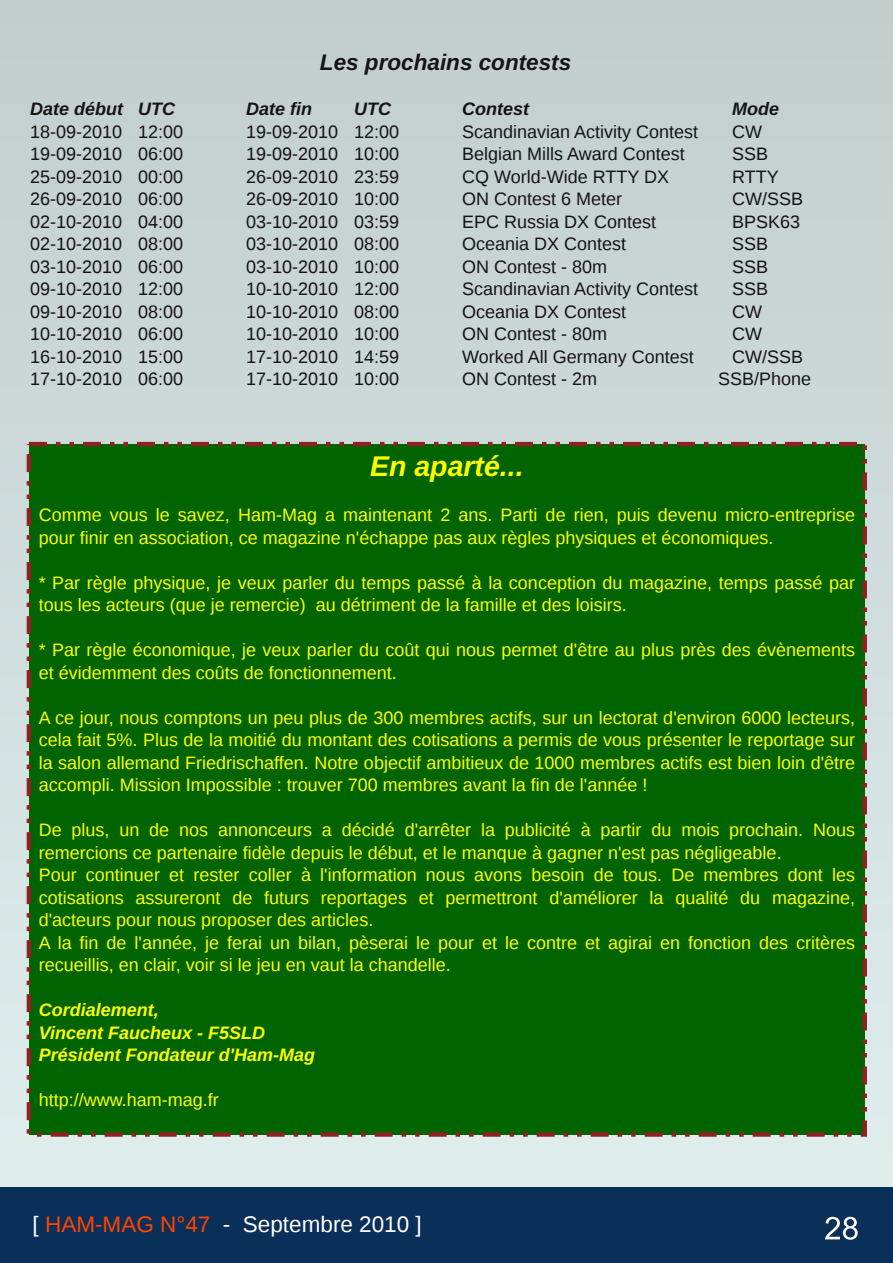
<style>
.page{position:relative;width:893px;height:1263px;background:#fff}
.page>*{position:absolute;margin:0;border:0;box-sizing:border-box;transform-origin:0 0}
.t1{font:italic 700 28.5px "Liberation Sans";color:#ff0}
.t2{font:22.5px "Liberation Sans";color:#fff}
.t3{font:italic 700 22.5px "Liberation Sans";color:#161413}
.t4{font:18px/22.5px "Liberation Sans";color:#ff0}
.t5{font:18px "Liberation Sans";color:#161413}
.t6{font:italic 700 18px/22.5px "Liberation Sans";color:#ff0}
.t7{font:italic 700 18px "Liberation Sans";color:#161413}
.s1{color:#f40}
</style>
<div class="page">
<div style="left:0;top:0;width:892px;height:1198px;background:linear-gradient(to bottom,#c2cdcd,#dfecec)"></div>
<div style="left:0;top:1187px;width:892px;height:75px;background:#0a3059"></div>
<svg style="left:825px;top:1217px;width:33px;height:23px"></svg>
<div style="left:29px;top:444px;width:836px;height:690px;background:#006400"></div>
<div style="left:27px;top:442px;width:840px;height:695px;border:4px dashed #8b2323"></div>
<p class="t3" style="left:320px;top:49px;width:253px">Les prochains contests</p>
<p class="t7" style="left:30px;top:99px;width:146px">Date début UTC</p>
<p class="t7" style="left:246px;top:99px;width:67px">Date fin</p>
<p class="t7" style="left:354px;top:99px;width:38px">UTC</p>
<p class="t7" style="left:462px;top:99px;width:68px">Contest</p>
<p class="t7" style="left:732px;top:99px;width:48px">Mode</p>
<p class="t5" style="left:30px;top:121px;width:155px">18-09-2010 12:00</p>
<p class="t5" style="left:246px;top:121px;width:155px">19-09-2010 12:00</p>
<p class="t5" style="left:462px;top:121px;width:238px">Scandinavian Activity Contest</p>
<p class="t5" style="left:732px;top:121px;width:31px">CW</p>
<p class="t5" style="left:30px;top:144px;width:155px">19-09-2010 06:00</p>
<p class="t5" style="left:246px;top:144px;width:155px">19-09-2010 10:00</p>
<p class="t5" style="left:462px;top:144px;width:224px">Belgian Mills Award Contest</p>
<p class="t5" style="left:732px;top:144px;width:37px">SSB</p>
<p class="t5" style="left:30px;top:166px;width:155px">25-09-2010 00:00</p>
<p class="t5" style="left:246px;top:166px;width:155px">26-09-2010 23:59</p>
<p class="t5" style="left:462px;top:166px;width:209px">CQ World-Wide RTTY DX</p>
<p class="t5" style="left:732px;top:166px;width:48px">RTTY</p>
<p class="t5" style="left:30px;top:189px;width:155px">26-09-2010 06:00</p>
<p class="t5" style="left:246px;top:189px;width:155px">26-09-2010 10:00</p>
<p class="t5" style="left:462px;top:189px;width:162px">ON Contest 6 Meter</p>
<p class="t5" style="left:732px;top:189px;width:72px">CW/SSB</p>
<p class="t5" style="left:30px;top:211px;width:155px">02-10-2010 04:00</p>
<p class="t5" style="left:246px;top:211px;width:155px">03-10-2010 03:59</p>
<p class="t5" style="left:462px;top:211px;width:196px">EPC Russia DX Contest</p>
<p class="t5" style="left:732px;top:211px;width:70px">BPSK63</p>
<p class="t5" style="left:30px;top:234px;width:155px">02-10-2010 08:00</p>
<p class="t5" style="left:246px;top:234px;width:155px">03-10-2010 08:00</p>
<p class="t5" style="left:462px;top:234px;width:166px">Oceania DX Contest</p>
<p class="t5" style="left:732px;top:234px;width:37px">SSB</p>
<p class="t5" style="left:30px;top:256px;width:155px">03-10-2010 06:00</p>
<p class="t5" style="left:246px;top:256px;width:155px">03-10-2010 10:00</p>
<p class="t5" style="left:462px;top:256px;width:147px">ON Contest - 80m</p>
<p class="t5" style="left:732px;top:256px;width:37px">SSB</p>
<p class="t5" style="left:30px;top:279px;width:155px">09-10-2010 12:00</p>
<p class="t5" style="left:246px;top:279px;width:155px">10-10-2010 12:00</p>
<p class="t5" style="left:462px;top:279px;width:238px">Scandinavian Activity Contest</p>
<p class="t5" style="left:732px;top:279px;width:37px">SSB</p>
<p class="t5" style="left:30px;top:301px;width:155px">09-10-2010 08:00</p>
<p class="t5" style="left:246px;top:301px;width:155px">10-10-2010 08:00</p>
<p class="t5" style="left:462px;top:301px;width:166px">Oceania DX Contest</p>
<p class="t5" style="left:732px;top:301px;width:31px">CW</p>
<p class="t5" style="left:30px;top:324px;width:155px">10-10-2010 06:00</p>
<p class="t5" style="left:246px;top:324px;width:155px">10-10-2010 10:00</p>
<p class="t5" style="left:462px;top:324px;width:147px">ON Contest - 80m</p>
<p class="t5" style="left:732px;top:324px;width:31px">CW</p>
<p class="t5" style="left:30px;top:346px;width:155px">16-10-2010 15:00</p>
<p class="t5" style="left:246px;top:346px;width:155px">17-10-2010 14:59</p>
<p class="t5" style="left:462px;top:346px;width:233px">Worked All Germany Contest</p>
<p class="t5" style="left:732px;top:346px;width:72px">CW/SSB</p>
<p class="t5" style="left:30px;top:369px;width:155px">17-10-2010 06:00</p>
<p class="t5" style="left:246px;top:369px;width:155px">17-10-2010 10:00</p>
<p class="t5" style="left:462px;top:369px;width:137px">ON Contest - 2m</p>
<p class="t5" style="left:718px;top:369px;width:95px">SSB/Phone</p>
<h1 class="t1" style="left:370px;top:450px;width:155px">En aparté...</h1>
<p class="t4" style="left:39px;top:504px;width:818px">Comme vous le savez, Ham-Mag a maintenant 2 ans. Parti de rien, puis devenu micro-entreprise pour finir en association, ce magazine n'échappe pas aux règles physiques et économiques.</p>
<p class="t4" style="left:39px;top:571px;width:818px">* Par règle physique, je veux parler du temps passé à la conception du magazine, temps passé par tous les acteurs (que je remercie) au détriment de la famille et des loisirs.</p>
<p class="t4" style="left:39px;top:639px;width:818px">* Par règle économique, je veux parler du coût qui nous permet d'être au plus près des évènements et évidemment des coûts de fonctionnement.</p>
<p class="t4" style="left:39px;top:706px;width:818px;text-align:justify">A ce jour, nous comptons un peu plus de 300 membres actifs, sur un lectorat d'environ 6000 lecteurs, cela fait 5%. Plus de la moitié du montant des cotisations a permis de vous présenter le reportage sur la salon allemand Friedrischaffen. Notre objectif ambitieux de 1000 membres actifs est bien loin d'être accompli. Mission Impossible : trouver 700 membres avant la fin de l'année !</p>
<p class="t4" style="left:39px;top:819px;width:818px">De plus, un de nos annonceurs a décidé d'arrêter la publicité à partir du mois prochain. Nous remercions ce partenaire fidèle depuis le début, et le manque à gagner n'est pas négligeable.<br>Pour continuer et rester coller à l'information nous avons besoin de tous. De membres dont les cotisations assureront de futurs reportages et permettront d'améliorer la qualité du magazine, d'acteurs pour nous proposer des articles.<br>A la fin de l'année, je ferai un bilan, pèserai le pour et le contre et agirai en fonction des critères recueillis, en clair, voir si le jeu en vaut la chandelle.</p>
<p class="t6" style="left:39px;top:999px;width:278px">Cordialement,<br>Vincent Faucheux - F5SLD<br>Président Fondateur d'Ham-Mag</p>
<p class="t4" style="left:39px;top:1089px;width:182px">http://www.ham-mag.fr</p>
<p class="t2" style="left:33px;top:1211px;width:391px">[ <span class="s1">HAM-MAG N°47</span> - Septembre 2010 ]</p>
</div>
